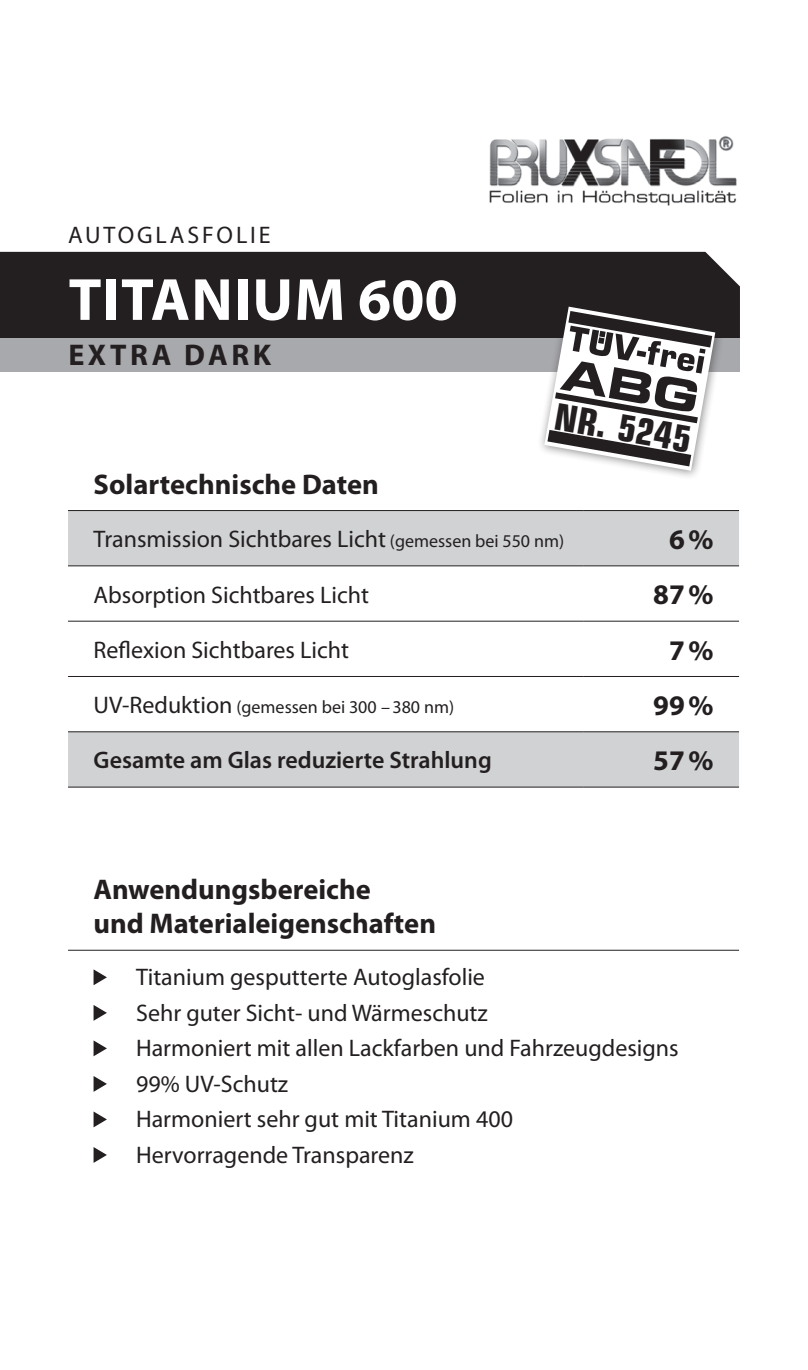
<style>
.page{position:relative;width:808px;height:1370px;background:#fff}
.page>*{position:absolute;margin:0;border:0;box-sizing:border-box;transform-origin:0 0}
.t1{font:700 60px "Myriad Pro";letter-spacing:.02em;color:#fff}
.t2{font:700 condensed 37.2px "Eurostile";color:#231f20}
.t3{font:700 30px "Myriad Pro";letter-spacing:.12em;color:#231f20}
.t4{font:700 28.5px/34.2px "Myriad Pro";color:#231f20}
.t5{font:24px/35.4px "Myriad Pro";color:#231f20}
.t6{font:600 24px "Myriad Pro";color:#231f20}
.t7{font:18px "Myriad Pro";color:#231f20}
.s1{font-size:18px}
.s2{font-size:24px}
</style>
<div class="page">
<img style="left:489px;top:136px;width:248px;height:69px">
<div style="left:0;top:252px;width:740px;height:86px;background:#231f20"></div>
<div style="left:0;top:338px;width:740px;height:33px;background:#a8a9ad"></div>
<div style="left:537px;top:299px;width:188px;height:182px;background:#231f20;opacity:.5"></div>
<svg style="left:544px;top:306px;width:171px;height:164px"></svg>
<svg style="left:68px;top:511px;width:671px;height:275px;fill:#d1d2d4"></svg>
<svg style="left:68px;top:566px;width:671px;height:110px"></svg>
<hr style="left:68px;top:565px;width:516px;height:1px;background:#231f20">
<hr style="left:584px;top:565px;width:155px;height:1px;background:#231f20">
<hr style="left:68px;top:620px;width:516px;height:1px;background:#231f20">
<hr style="left:584px;top:620px;width:155px;height:1px;background:#231f20">
<hr style="left:68px;top:676px;width:516px;height:1px;background:#231f20">
<hr style="left:584px;top:676px;width:155px;height:1px;background:#231f20">
<hr style="left:68px;top:731px;width:516px;height:1px;background:#231f20">
<hr style="left:584px;top:731px;width:155px;height:1px;background:#231f20">
<hr style="left:68px;top:786px;width:516px;height:1px;background:#231f20">
<hr style="left:584px;top:786px;width:155px;height:1px;background:#231f20">
<hr style="left:68px;top:510px;width:516px;height:1px;background:#231f20">
<hr style="left:584px;top:510px;width:155px;height:1px;background:#231f20">
<hr style="left:68px;top:949px;width:671px;height:1px;background:#231f20">
<svg style="left:94px;top:969px;width:13px;height:16px"></svg>
<svg style="left:94px;top:1005px;width:13px;height:15px"></svg>
<svg style="left:94px;top:1040px;width:13px;height:16px"></svg>
<svg style="left:94px;top:1076px;width:13px;height:15px"></svg>
<svg style="left:94px;top:1111px;width:13px;height:16px"></svg>
<svg style="left:94px;top:1147px;width:13px;height:15px"></svg>
<p class="t5" style="left:68px;top:217px;width:34px">Autoglasfolie</p>
<h1 class="t1" style="left:69px;top:260px;width:391px">Titanium 600</h1>
<p class="t3" style="left:68px;top:335px;width:204px">extra dark</p>
<h2 class="t2" style="left:559px;top:393px;width:140px;rotate:10deg">NR. 5245</h2>
<p class="t4" style="left:94px;top:466px;width:287px">Solartechnische Daten</p>
<p class="t5" style="left:94px;top:521px;width:472px">Transmission Sichtbares Licht <span class="s1">(gemessen bei 550 nm)</span></p>
<p class="t4" style="left:669px;top:521px;width:46px">6%</p>
<p class="t5" style="left:94px;top:576px;width:277px">Absorption Sichtbares Licht</p>
<p class="t4" style="left:653px;top:576px;width:62px">87%</p>
<p class="t5" style="left:94px;top:631px;width:257px">Reflexion Sichtbares Licht</p>
<p class="t4" style="left:669px;top:631px;width:46px">7%</p>
<p class="t7" style="left:94px;top:696px;width:362px"><span class="s2">UV-Reduktion</span> (gemessen bei 300 –380 nm)</p>
<p class="t4" style="left:653px;top:687px;width:62px">99%</p>
<p class="t6" style="left:94px;top:745px;width:400px">Gesamte am Glas reduzierte Strahlung</p>
<p class="t4" style="left:653px;top:742px;width:62px">57%</p>
<p class="t4" style="left:94px;top:871px;width:344px">Anwendungsbereiche<br>und Materialeigenschaften</p>
<p class="t5" style="left:136px;top:959px;width:544px">Titanium gesputterte Autoglasfolie<br>Sehr guter Sicht- und Wärmeschutz<br>Harmoniert mit allen Lackfarben und Fahrzeugdesigns 99% UV-Schutz<br>Harmoniert sehr gut mit Titanium 400<br>Hervorragende Transparenz</p>
</div>
